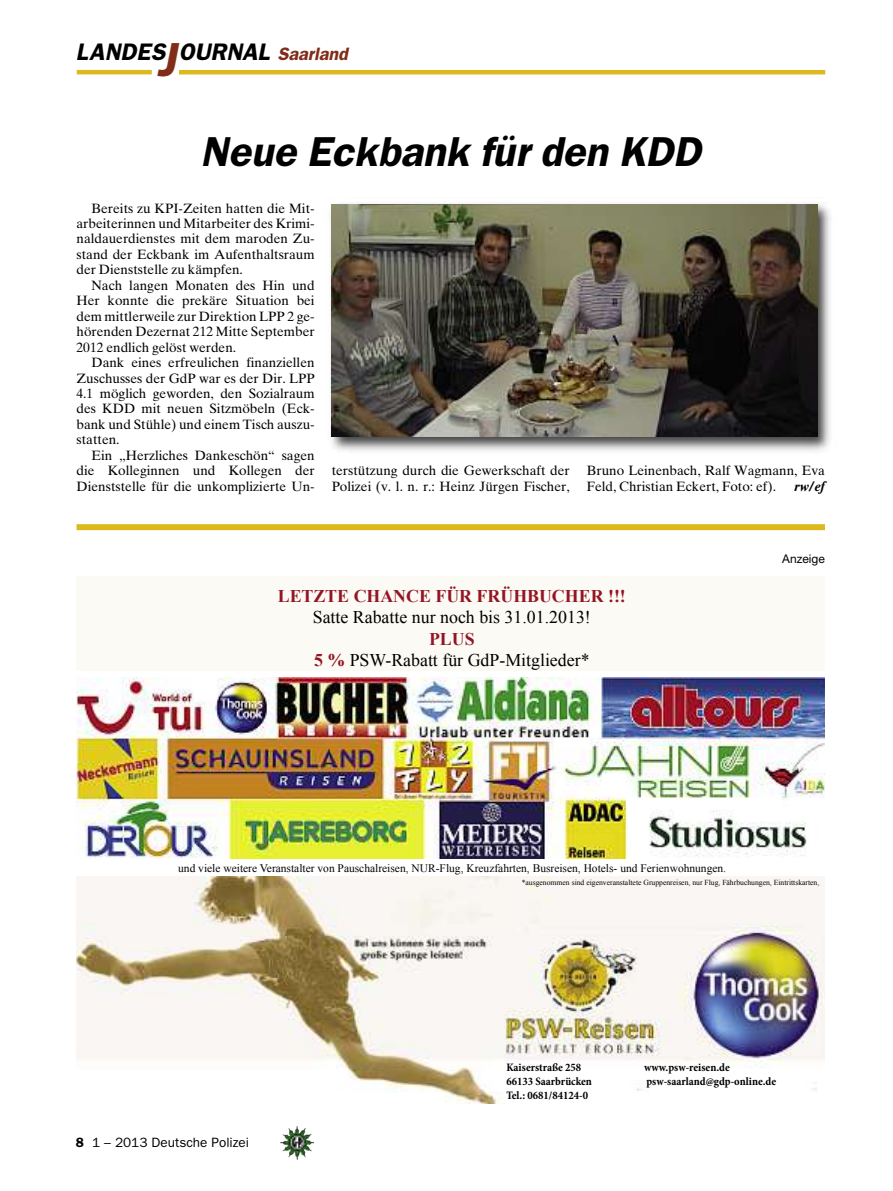
<style>
.page{position:relative;width:893px;height:1191px;background:#fff}
.page>*{position:absolute;margin:0;border:0;box-sizing:border-box;transform-origin:0 0}
.t1{font:42px "Franklin Gothic Demi Oblique OV LLAONC";color:#000}
.t2{font:24px "Franklin Gothic Demi Oblique OV LLAONC";color:#000}
.t3{font:17.85px/21.5px "Times New Roman";color:#000;text-align:center}
.t4{font:700 17.85px "Times New Roman";color:#941523}
.t5{font:13.5px/15.5px "Times Ten Roman OV FLAONC";color:#000;text-align:justify}
.t6{font:13.5px "Franklin Gothic Book OV JLAONC";color:#000}
.t7{font:13.5px "Times Ten Bold Italic OV HLAONC";color:#000}
.t8{font:12px "Helvetica Neue Roman OV CLAONC";color:#000}
.t9{font:11.55px "Times New Roman";color:#000}
.t10{font:700 condensed 11.55px "Minion Pro";color:#000}
.t11{font:7.65px "Times New Roman";color:#000}
.s1{font-size:48px;color:#802c19}
.s2{font-size:18px;color:#802c19}
.s3{font-weight:700;color:#941523}
.s4{font-family:"Franklin Gothic Demi OV ILAONC"}
</style>
<div class="page">
<img style="left:76px;top:69px;width:755px;height:1091px">
<h2 class="t2" style="left:76px;top:38px;width:273px">LANDES<span class="s1">J</span>OURNAL <span class="s2">Saarland</span></h2>
<h1 class="t1" style="left:200px;top:127px;width:502px">Neue Eckbank für den KDD</h1>
<p class="t5" style="left:77px;top:200px;width:240px;text-indent:15px">Bereits zu KPI-Zeiten hatten die Mit&shy;arbeiterinnen und Mitarbeiter des Krimi&shy;naldauerdienstes mit dem maroden Zu&shy;stand der Eckbank im Aufenthaltsraum der Dienststelle zu kämpfen.</p>
<p class="t5" style="left:77px;top:277px;width:240px;text-indent:15px">Nach langen Monaten des Hin und Her konnte die prekäre Situation bei dem mittlerweile zur Direktion LPP 2 ge&shy;hörenden Dezernat 212 Mitte September 2012 endlich gelöst werden.</p>
<p class="t5" style="left:77px;top:355px;width:240px;text-indent:15px">Dank eines erfreulichen finanziellen Zuschusses der GdP war es der Dir. LPP 4.1 möglich geworden, den Sozialraum des KDD mit neuen Sitzmöbeln (Eck&shy;bank und Stühle) und einem Tisch auszu&shy;statten.</p>
<p class="t5" style="left:77px;top:447px;width:240px;text-indent:15px">Ein „Herzliches Dankeschön“ sagen die Kolleginnen und Kollegen der Dienststelle für die unkomplizierte Un-</p>
<p class="t5" style="left:332px;top:463px;width:240px">terstützung durch die Gewerkschaft der<br>Polizei (v. l. n. r.: Heinz Jürgen Fischer,</p>
<p class="t5" style="left:587px;top:463px;width:240px">Bruno Leinenbach, Ralf Wagmann, Eva<br>Feld, Christian Eckert, Foto: ef).</p>
<p class="t7" style="left:794px;top:481px;width:32px">rw/ef</p>
<p class="t8" style="left:782px;top:555px;width:44px">Anzeige</p>
<h3 class="t4" style="left:278px;top:583px;width:350px">LETZTE CHANCE FÜR FRÜHBUCHER !!!</h3>
<h3 class="t3" style="left:313px;top:606px;width:280px">Satte Rabatte nur noch bis 31.01.2013!</h3>
<h3 class="t3" style="left:314px;top:627px;width:277px"><span class="s3">PLUS<br>5 %</span> PSW-Rabatt für GdP-Mitglieder*</h3>
<p class="t9" style="left:178px;top:859px;width:549px">und viele weitere Veranstalter von Pauschalreisen, NUR-Flug, Kreuzfahrten, Busreisen, Hotels- und Ferienwohnungen.</p>
<p class="t11" style="left:522px;top:877px;width:299px">*ausgenommen sind eigenveranstaltete Gruppenreisen, nur Flug, Fährbuchungen, Eintrittskarten,</p>
<p class="t6" style="left:76px;top:1134px;width:175px"><span class="s4">8</span> 1 – 2013 Deutsche Polizei</p>
<p class="t10" style="left:506px;top:1063px;width:76px">Kaiserstraße 258</p>
<p class="t10" style="left:644px;top:1063px;width:87px">www.psw-reisen.de</p>
<p class="t10" style="left:506px;top:1077px;width:87px">66133 Saarbrücken</p>
<p class="t10" style="left:646px;top:1077px;width:131px">psw-saarland@gdp-online.de</p>
<p class="t10" style="left:506px;top:1090px;width:83px">Tel.: 0681/84124-0</p>
</div>
